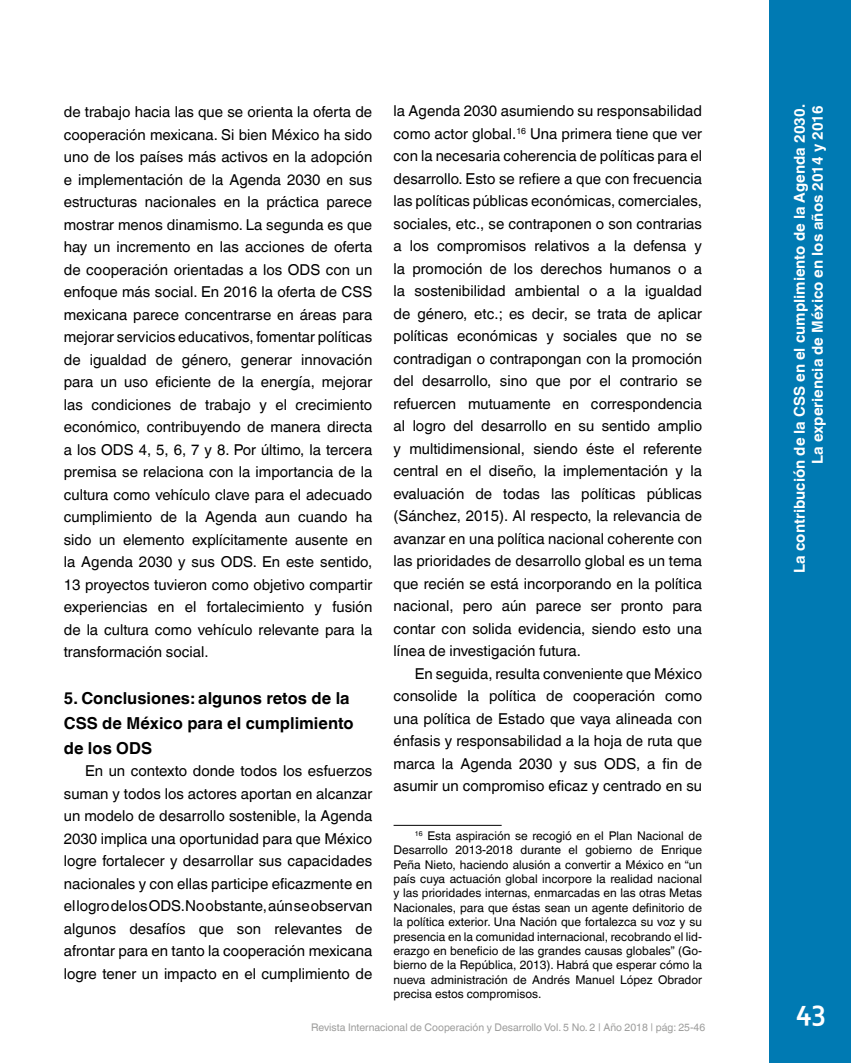
<style>
.page{position:relative;width:851px;height:1063px;background:#fff}
.page>*{position:absolute;margin:0;border:0;box-sizing:border-box;transform-origin:0 0}
.t1{font:700 30px "Corbel";color:#fff}
.t2{font:700 16.5px/24.8px "Helvetica World";color:#000}
.t3{font:15px/22.5px "Helvetica World";color:#000;text-align:justify}
.t4{font:700 15px/18px "Helvetica World";color:#fff;text-align:right}
.t5{font:12px/14.4px "Helvetica World";color:#000;text-align:justify}
.t6{font:10.5px "Helvetica World";color:#9d9d9c}
</style>
<div class="page">
<div style="left:769px;top:0;width:81px;height:1063px;background:#007ab3"></div>
<hr style="left:393px;top:825px;width:108px;height:1px;background:#000">
<p class="t3" style="left:64px;top:101px;width:310px">de trabajo hacia las que se orienta la oferta de cooperación mexicana. Si bien México ha sido uno de los países más activos en la adopción e implementación de la Agenda 2030 en sus estructuras nacionales en la práctica parece mostrar menos dinamismo. La segunda es que hay un incremento en las acciones de oferta de cooperación orientadas a los ODS con un enfoque más social. En 2016 la oferta de CSS mexicana parece concentrarse en áreas para mejorar servicios educativos, fomentar políticas de igualdad de género, generar innovación para un uso eficiente de la energía, mejorar las condiciones de trabajo y el crecimiento económico, contribuyendo de manera directa a los ODS 4, 5, 6, 7 y 8. Por último, la tercera premisa se relaciona con la importancia de la cultura como vehículo clave para el adecuado cumplimiento de la Agenda aun cuando ha sido un elemento explícitamente ausente en la Agenda 2030 y sus ODS. En este sentido, 13 proyectos tuvieron como objetivo compartir experiencias en el fortalecimiento y fusión de la cultura como vehículo relevante para la transformación social.</p>
<p class="t2" style="left:64px;top:686px;width:291px">5. Conclusiones: algunos retos de la<br>CSS de México para el cumplimiento de los ODS</p>
<p class="t3" style="left:64px;top:760px;width:310px;text-indent:21px">En un contexto donde todos los esfuerzos suman y todos los actores aportan en alcanzar un modelo de desarrollo sostenible, la Agenda 2030 implica una oportunidad para que México logre fortalecer y desarrollar sus capacidades nacionales y con ellas participe eficazmente en el logro de los ODS. No obstante, aún se observan algunos desafíos que son relevantes de afrontar para en tanto la cooperación mexicana logre tener un impacto en el cumplimiento de</p>
<p class="t3" style="left:393px;top:100px;width:310px">la Agenda 2030 asumiendo su responsabilidad como actor global.<sup>16</sup> Una primera tiene que ver con la necesaria coherencia de políticas para el desarrollo. Esto se refiere a que con frecuencia las políticas públicas económicas, comerciales, sociales, etc., se contraponen o son contrarias a los compromisos relativos a la defensa y la promoción de los derechos humanos o a la sostenibilidad ambiental o a la igualdad de género, etc.; es decir, se trata de aplicar políticas económicas y sociales que no se contradigan o contrapongan con la promoción del desarrollo, sino que por el contrario se refuercen mutuamente en correspondencia al logro del desarrollo en su sentido amplio y multidimensional, siendo éste el referente central en el diseño, la implementación y la evaluación de todas las políticas públicas (Sánchez, 2015). Al respecto, la relevancia de avanzar en una política nacional coherente con las prioridades de desarrollo global es un tema que recién se está incorporando en la política nacional, pero aún parece ser pronto para contar con solida evidencia, siendo esto una línea de investigación futura.</p>
<p class="t3" style="left:393px;top:662px;width:310px;text-indent:21px">En seguida, resulta conveniente que México consolide la política de cooperación como una política de Estado que vaya alineada con énfasis y responsabilidad a la hoja de ruta que marca la Agenda 2030 y sus ODS, a fin de asumir un compromiso eficaz y centrado en su</p>
<p class="t5" style="left:393px;top:828px;width:310px;text-indent:21px"><sup>16</sup> Esta aspiración se recogió en el Plan Nacional de Desarrollo 2013-2018 durante el gobierno de Enrique Peña Nieto, haciendo alusión a convertir a México en “un país cuya actuación global incorpore la realidad nacional y las prioridades internas, enmarcadas en las otras Metas Nacionales, para que éstas sean un agente definitorio de la política exterior. Una Nación que fortalezca su voz y su presencia en la comunidad internacional, recobrando el lid&shy;erazgo en beneficio de las grandes causas globales” (Go&shy;bierno de la República, 2013). Habrá que esperar cómo la nueva administración de Andrés Manuel López Obrador precisa estos compromisos.</p>
<p class="t6" style="left:311px;top:1021px;width:395px">Revista Internacional de Cooperación y Desarrollo Vol. 5 No. 2 | Año 2018 | pág: 25-46</p>
<p class="t4" style="left:790px;top:573px;width:470px;rotate:-90deg">La contribución de la CSS en el cumplimiento de la Agenda 2030.<br>La experiencia de México en los años 2014 y 2016</p>
<h1 class="t1" style="left:796px;top:992px;width:32px">43</h1>
</div>
